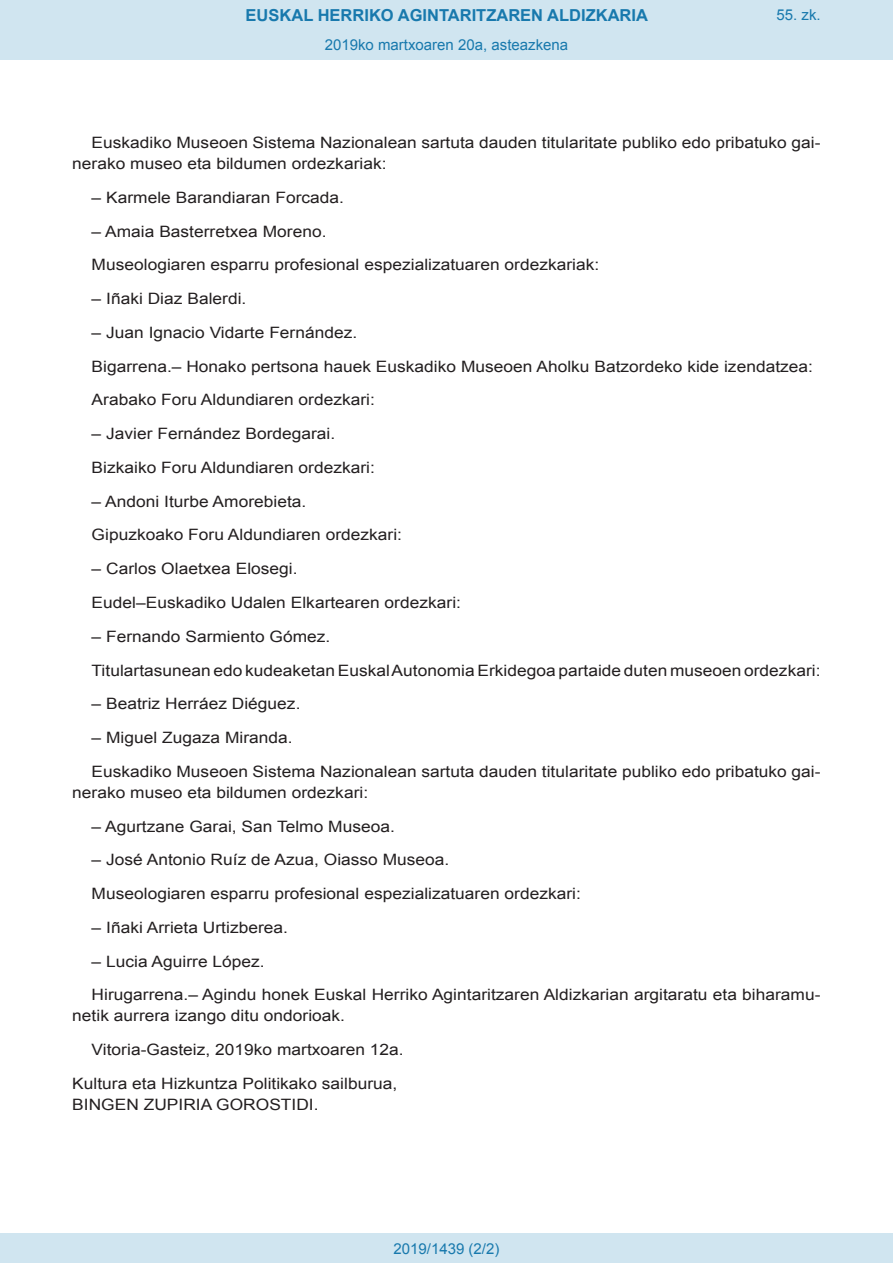
<style>
.page{position:relative;width:893px;height:1263px;background:#fff}
.page>*{position:absolute;margin:0;border:0;box-sizing:border-box;transform-origin:0 0}
.t1{font:700 16.5px "Arial";color:#1879ad}
.BOPVDetalle{font:15.6px/21px "Arial";color:#231f20;scale:1.11 1}
.BOPVFirmaPuesto{font:15.6px "Arial";color:#231f20;scale:1.11 1}
.BOPVFirmaLugFec{font:15.6px "Arial";color:#231f20;scale:1.11 1}
.BOPVFirmaNombre{font:15.6px "Arial";color:#231f20;scale:1.11 1}
.Paginacion_Centro{font:15px "Arial";color:#1879ad}
</style>
<div class="page">
<div style="left:0;top:0;width:893px;height:60px;background:#d0e5f0"></div>
<div style="left:0;top:1233px;width:893px;height:30px;background:#d0e5f0"></div>
<p class="t1" style="left:246px;top:4px;width:404px">EUSKAL HERRIKO AGINTARITZAREN ALDIZKARIA</p>
<p class="Paginacion_Centro" style="left:325px;top:35px;width:245px">2019ko martxoaren 20a, asteazkena</p>
<p class="Paginacion_Centro" style="left:776px;top:5px;width:46px">55. zk.</p>
<p class="BOPVDetalle" style="left:72px;top:132px;width:676px;text-indent:19px">Euskadiko Museoen Sistema Nazionalean sartuta dauden titularitate publiko edo pribatuko gai&shy;nerako museo eta bildumen ordezkariak:</p>
<p class="BOPVDetalle" style="left:92px;top:187px;width:229px">– Karmele Barandiaran Forcada.</p>
<p class="BOPVDetalle" style="left:92px;top:221px;width:213px">– Amaia Basterretxea Moreno.</p>
<p class="BOPVDetalle" style="left:92px;top:255px;width:459px">Museologiaren esparru profesional espezializatuaren ordezkariak:</p>
<p class="BOPVDetalle" style="left:92px;top:288px;width:141px">– Iñaki Diaz Balerdi.</p>
<p class="BOPVDetalle" style="left:92px;top:322px;width:241px">– Juan Ignacio Vidarte Fernández.</p>
<p class="BOPVDetalle" style="left:92px;top:356px;width:651px">Bigarrena.– Honako pertsona hauek Euskadiko Museoen Aholku Batzordeko kide izendatzea:</p>
<p class="BOPVDetalle" style="left:92px;top:390px;width:257px">Arabako Foru Aldundiaren ordezkari:</p>
<p class="BOPVDetalle" style="left:92px;top:423px;width:221px">– Javier Fernández Bordegarai.</p>
<p class="BOPVDetalle" style="left:92px;top:457px;width:257px">Bizkaiko Foru Aldundiaren ordezkari:</p>
<p class="BOPVDetalle" style="left:92px;top:491px;width:195px">– Andoni Iturbe Amorebieta.</p>
<p class="BOPVDetalle" style="left:92px;top:525px;width:281px">Gipuzkoako Foru Aldundiaren ordezkari:</p>
<p class="BOPVDetalle" style="left:92px;top:558px;width:187px">– Carlos Olaetxea Elosegi.</p>
<p class="BOPVDetalle" style="left:92px;top:592px;width:334px">Eudel–Euskadiko Udalen Elkartearen ordezkari:</p>
<p class="BOPVDetalle" style="left:92px;top:626px;width:217px">– Fernando Sarmiento Gómez.</p>
<p class="BOPVDetalle" style="left:92px;top:660px;width:658px">Titulartasunean edo kudeaketan Euskal Autonomia Erkidegoa partaide duten museoen ordezkari:</p>
<p class="BOPVDetalle" style="left:92px;top:693px;width:190px">– Beatriz Herráez Diéguez.</p>
<p class="BOPVDetalle" style="left:92px;top:727px;width:183px">– Miguel Zugaza Miranda.</p>
<p class="BOPVDetalle" style="left:72px;top:761px;width:676px;text-indent:19px">Euskadiko Museoen Sistema Nazionalean sartuta dauden titularitate publiko edo pribatuko gai&shy;nerako museo eta bildumen ordezkari:</p>
<p class="BOPVDetalle" style="left:92px;top:816px;width:275px">– Agurtzane Garai, San Telmo Museoa.</p>
<p class="BOPVDetalle" style="left:92px;top:849px;width:324px">– José Antonio Ruíz de Azua, Oiasso Museoa.</p>
<p class="BOPVDetalle" style="left:92px;top:883px;width:442px">Museologiaren esparru profesional espezializatuaren ordezkari:</p>
<p class="BOPVDetalle" style="left:92px;top:917px;width:178px">– Iñaki Arrieta Urtizberea.</p>
<p class="BOPVDetalle" style="left:92px;top:951px;width:157px">– Lucia Aguirre López.</p>
<p class="BOPVDetalle" style="left:72px;top:984px;width:676px;text-indent:19px">Hirugarrena.– Agindu honek Euskal Herriko Agintaritzaren Aldizkarian argitaratu eta biharamu&shy;netik aurrera izango ditu ondorioak.</p>
<p class="BOPVFirmaLugFec" style="left:92px;top:1039px;width:283px">Vitoria-Gasteiz, 2019ko martxoaren 12a.</p>
<p class="BOPVFirmaPuesto" style="left:72px;top:1073px;width:294px">Kultura eta Hizkuntza Politikako sailburua,</p>
<p class="BOPVFirmaNombre" style="left:72px;top:1094px;width:223px">BINGEN ZUPIRIA GOROSTIDI.</p>
<p class="Paginacion_Centro" style="left:393px;top:1238px;width:107px">2019/1439 (2/2)</p>
</div>
